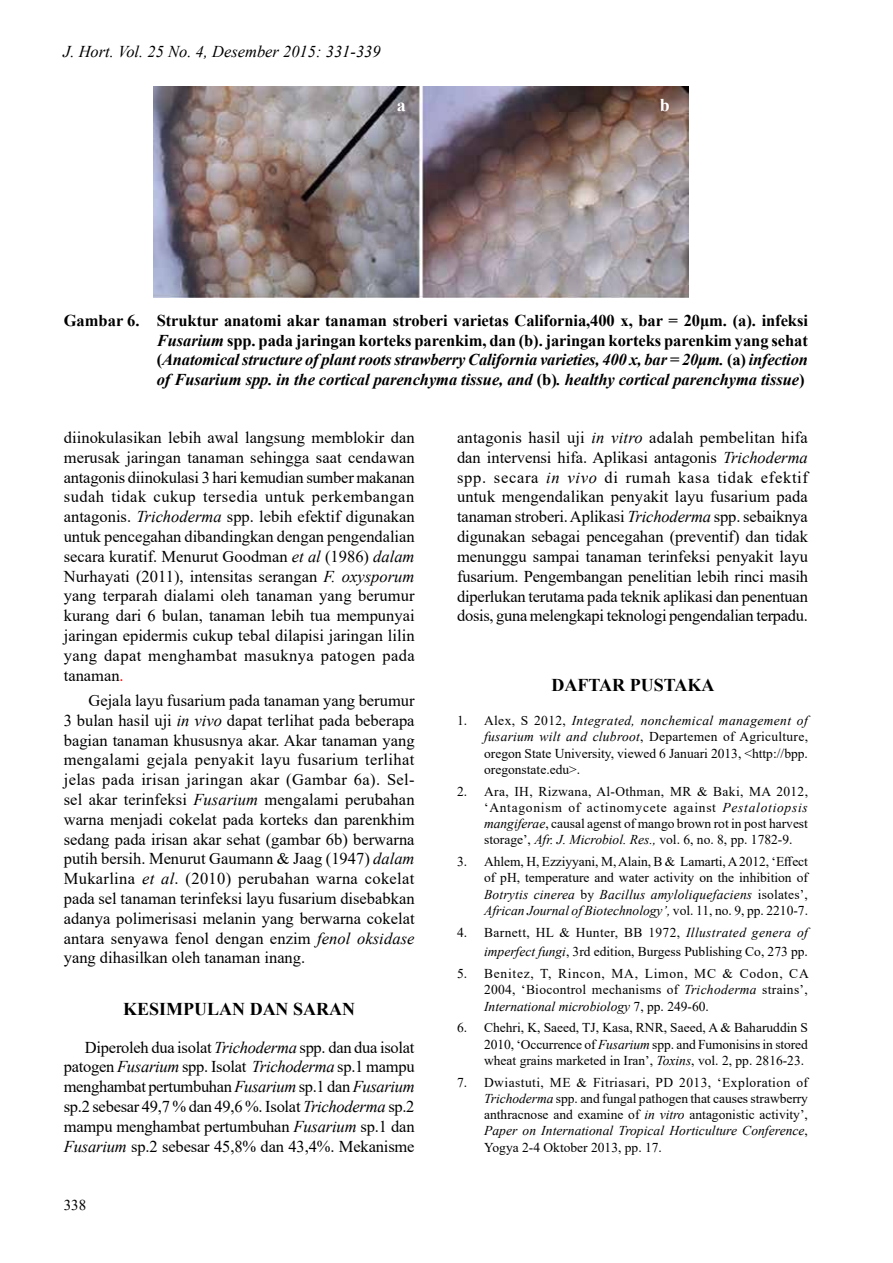
<style>
.page{position:relative;width:893px;height:1263px;background:#fff}
.page>*{position:absolute;margin:0;border:0;box-sizing:border-box;transform-origin:0 0}
.t1{font:700 18px "Times New Roman";color:#000}
.t2{font:700 18px "Times New Roman";color:#fff}
.t3{font:16.5px/19.8px "Times New Roman";letter-spacing:-.005em;color:#000;text-align:justify}
.t4{font:italic 700 16.5px/19.8px "Times New Roman";letter-spacing:-.005em;color:#000;text-align:justify}
.t5{font:italic 16.5px "Times New Roman";color:#000}
.t6{font:15px "Times New Roman";color:#000}
.t7{font:13.5px/16.4px "Times New Roman";color:#000;text-align:justify}
.s1{font-style:normal}
.s2{font-style:italic}
.s3{color:#f00}
</style>
<div class="page">
<img style="left:154px;top:86px;width:535px;height:212px">
<p class="t5" style="left:63px;top:40px;width:319px">J. Hort. Vol. 25 No. 4, Desember 2015: 331-339</p>
<p class="t2" style="left:397px;top:92px;width:10px">a</p>
<p class="t2" style="left:660px;top:92px;width:12px">b</p>
<p class="t4" style="left:157px;top:310px;width:653px;text-indent:-93px"><span class="s1">Gambar 6. Struktur anatomi akar tanaman stroberi varietas California,400 x, bar = 20μm. (a). infeksi </span>Fusarium <span class="s1">spp. pada jaringan korteks parenkim, dan (b). jaringan korteks parenkim yang sehat (</span>Anatomical structure of plant roots strawberry California varieties, 400 x, bar = 20μm. <span class="s1">(a)</span> infection of Fusarium spp. in the cortical parenchyma tissue, and <span class="s1">(b)</span>. healthy cortical parenchyma tissue<span class="s1">)</span></p>
<p class="t3" style="left:64px;top:427px;width:352px">diinokulasikan lebih awal langsung memblokir dan merusak jaringan tanaman sehingga saat cendawan antagonis diinokulasi 3 hari kemudian sumber makanan sudah tidak cukup tersedia untuk perkembangan antagonis. <span class="s2">Trichoderma</span> spp. lebih efektif digunakan untuk pencegahan dibandingkan dengan pengendalian secara kuratif. Menurut Goodman <span class="s2">et al</span> (1986) <span class="s2">dalam </span>Nurhayati (2011), intensitas serangan <span class="s2">F. oxysporum </span>yang terparah dialami oleh tanaman yang berumur kurang dari 6 bulan, tanaman lebih tua mempunyai jaringan epidermis cukup tebal dilapisi jaringan lilin yang dapat menghambat masuknya patogen pada tanaman<span class="s3">.</span></p>
<p class="t3" style="left:64px;top:690px;width:352px;text-indent:25px">Gejala layu fusarium pada tanaman yang berumur 3 bulan hasil uji <span class="s2">in vivo</span> dapat terlihat pada beberapa bagian tanaman khususnya akar. Akar tanaman yang mengalami gejala penyakit layu fusarium terlihat jelas pada irisan jaringan akar (Gambar 6a). Sel&shy;sel akar terinfeksi <span class="s2">Fusarium</span> mengalami perubahan warna menjadi cokelat pada korteks dan parenkhim sedang pada irisan akar sehat (gambar 6b) berwarna putih bersih. Menurut Gaumann &amp; Jaag (1947) <span class="s2">dalam </span>Mukarlina <span class="s2">et al</span>. (2010) perubahan warna cokelat pada sel tanaman terinfeksi layu fusarium disebabkan adanya polimerisasi melanin yang berwarna cokelat antara senyawa fenol dengan enzim <span class="s2">fenol oksidase </span>yang dihasilkan oleh tanaman inang.</p>
<p class="t1" style="left:123px;top:996px;width:233px">KESIMPULAN DAN SARAN</p>
<p class="t3" style="left:64px;top:1037px;width:352px;text-indent:21px">Diperoleh dua isolat <span class="s2">Trichoderma</span> spp. dan dua isolat patogen <span class="s2">Fusarium</span> spp. Isolat <span class="s2">Trichoderma</span> sp.1 mampu menghambat pertumbuhan <span class="s2">Fusarium</span> sp.1 dan <span class="s2">Fusarium </span>sp.2 sebesar 49,7 % dan 49,6 %. Isolat <span class="s2">Trichoderma</span> sp.2 mampu menghambat pertumbuhan <span class="s2">Fusarium</span> sp.1 dan <span class="s2">Fusarium</span> sp.2 sebesar 45,8% dan 43,4%. Mekanisme</p>
<p class="t6" style="left:64px;top:1194px;width:24px">338</p>
<p class="t3" style="left:457px;top:427px;width:352px">antagonis hasil uji <span class="s2">in vitro</span> adalah pembelitan hifa dan intervensi hifa. Aplikasi antagonis <span class="s2">Trichoderma </span>spp. secara <span class="s2">in vivo</span> di rumah kasa tidak efektif untuk mengendalikan penyakit layu fusarium pada tanaman stroberi. Aplikasi <span class="s2">Trichoderma</span> spp. sebaiknya digunakan sebagai pencegahan (preventif) dan tidak menunggu sampai tanaman terinfeksi penyakit layu fusarium. Pengembangan penelitian lebih rinci masih diperlukan terutama pada teknik aplikasi dan penentuan dosis, guna melengkapi teknologi pengendalian terpadu.</p>
<p class="t1" style="left:552px;top:672px;width:164px">DAFTAR PUSTAKA</p>
<p class="t7" style="left:484px;top:712px;width:325px;text-indent:-27px">1. Alex, S 2012, <span class="s2">Integrated, nonchemical management of fusarium wilt and clubroot</span>, Departemen of Agriculture, oregon State University, viewed 6 Januari 2013, &lt;http://bpp. oregonstate.edu&gt;.</p>
<p class="t7" style="left:484px;top:782px;width:325px;text-indent:-27px">2. Ara, IH, Rizwana, Al-Othman, MR &amp; Baki, MA 2012, ‘Antagonism of actinomycete against <span class="s2">Pestalotiopsis mangiferae</span>, causal agenst of mango brown rot in post harvest storage’, <span class="s2">Afr. J. Microbiol. Res.,</span> vol. 6, no. 8, pp. 1782-9.</p>
<p class="t7" style="left:484px;top:853px;width:325px;text-indent:-27px">3. Ahlem, H, Ezziyyani, M, Alain, B &amp; Lamarti, A 2012, ‘Effect of pH, temperature and water activity on the inhibition of <span class="s2">Botrytis cinerea</span> by <span class="s2">Bacillus amyloliquefaciens</span> isolates’, <span class="s2">African Journal of Biotechnology’,</span> vol. 11, no. 9, pp. 2210-7.</p>
<p class="t7" style="left:457px;top:922px;width:352px;line-height:19.8px;text-align:right">4. Barnett, HL &amp; Hunter, BB 1972, <span class="s2">Illustrated genera of imperfect fungi</span>, 3rd edition, Burgess Publishing Co, 273 pp.</p>
<p class="t7" style="left:484px;top:965px;width:326px;text-indent:-27px">5. Benitez, T, Rincon, MA, Limon, MC &amp; Codon, CA 2004, ‘Biocontrol mechanisms of <span class="s2">Trichoderma</span> strains’, <span class="s2">International microbiology</span> 7, pp. 249-60.</p>
<p class="t7" style="left:484px;top:1019px;width:325px;text-indent:-27px">6. Chehri, K, Saeed, TJ, Kasa, RNR, Saeed, A &amp; Baharuddin S 2010, ‘Occurrence of <span class="s2">Fusarium</span> spp. and Fumonisins in stored wheat grains marketed in Iran’, <span class="s2">Toxins</span>, vol. 2, pp. 2816-23.</p>
<p class="t7" style="left:484px;top:1073px;width:325px;text-indent:-27px">7. Dwiastuti, ME &amp; Fitriasari, PD 2013, ‘Exploration of <span class="s2">Trichoderma</span> spp. and fungal pathogen that causes strawberry anthracnose and examine of <span class="s2">in vitro</span> antagonistic activity’, <span class="s2">Paper on International Tropical Horticulture Conference</span>, Yogya 2-4 Oktober 2013, pp. 17.</p>
</div>
